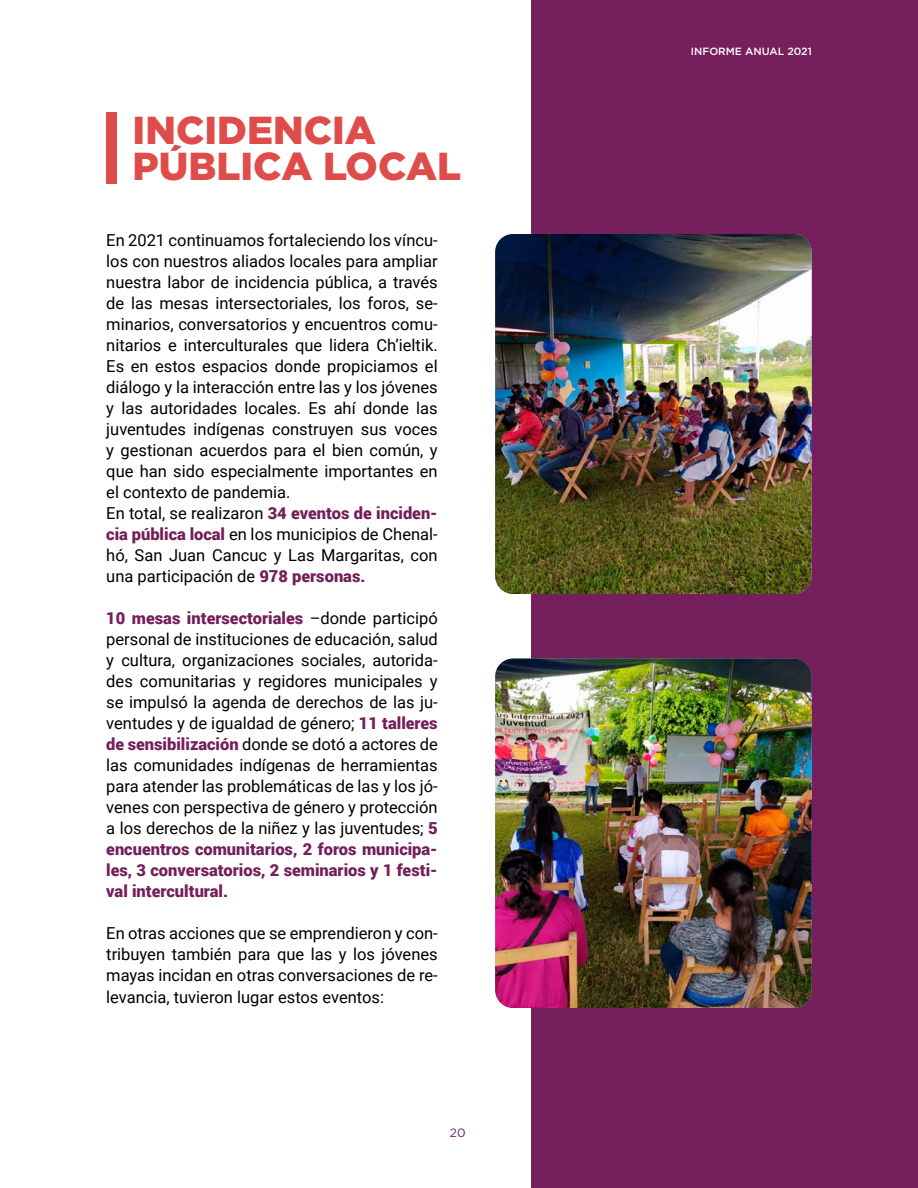
<style>
.page{position:relative;width:918px;height:1188px;background:#fff}
.page>*{position:absolute;margin:0;border:0;box-sizing:border-box;transform-origin:0 0}
.t1{font:900 39px/36px "Gotham";color:#df4d4b}
.t2{font:16.5px/21px "Roboto";color:#000;text-align:justify}
.t3{font:12px "Gotham";color:#751f5c}
.t4{font:500 10.5px "Gotham";color:#fff}
.s1{font-weight:900;color:#741f5b}
</style>
<div class="page">
<div style="left:106px;top:112px;width:11px;height:71px;background:#df4d4b"></div>
<div style="left:531px;top:0;width:387px;height:1188px;background:#751f5c"></div>
<img style="left:495px;top:659px;width:317px;height:349px">
<img style="left:495px;top:234px;width:317px;height:360px">
<h1 class="t1" style="left:133px;top:112px;width:330px">INCIDENCIA<br>PÚBLICA LOCAL</h1>
<p class="t2" style="left:106px;top:229px;width:333px;text-align:left">En 2021 continuamos fortaleciendo los víncu&shy;los con nuestros aliados locales para ampliar nuestra labor de incidencia pública, a través de las mesas intersectoriales, los foros, se&shy;minarios, conversatorios y encuentros comu&shy;nitarios e interculturales que lidera Ch’ieltik.<br>Es en estos espacios donde propiciamos el diálogo y la interacción entre las y los jóvenes y las autoridades locales. Es ahí donde las juventudes indígenas construyen sus voces y gestionan acuerdos para el bien común, y que han sido especialmente importantes en el contexto de pandemia.<br>En total, se realizaron <span class="s1">34 eventos de inciden&shy;cia pública local</span> en los municipios de Chenal&shy;hó, San Juan Cancuc y Las Margaritas, con una participación de <span class="s1">978 personas.</span></p>
<p class="t2" style="left:106px;top:607px;width:333px"><span class="s1">10 mesas intersectoriales</span> –donde participó personal de instituciones de educación, salud y cultura, organizaciones sociales, autorida&shy;des comunitarias y regidores municipales y se impulsó la agenda de derechos de las ju&shy;ventudes y de igualdad de género; <span class="s1">11 talleres de sensibilización</span> donde se dotó a actores de las comunidades indígenas de herramientas para atender las problemáticas de las y los jó&shy;venes con perspectiva de género y protección a los derechos de la niñez y las juventudes; <span class="s1">5 encuentros comunitarios, 2 foros municipa&shy;les, 3 conversatorios, 2 seminarios y 1 festi&shy;val intercultural.</span></p>
<p class="t2" style="left:106px;top:923px;width:333px">En otras acciones que se emprendieron y con&shy;tribuyen también para que las y los jóvenes mayas incidan en otras conversaciones de re&shy;levancia, tuvieron lugar estos eventos:</p>
<p class="t3" style="left:450px;top:1125px;width:17px">20</p>
<p class="t4" style="left:691px;top:45px;width:123px">INFORME ANUAL 2021</p>
</div>
